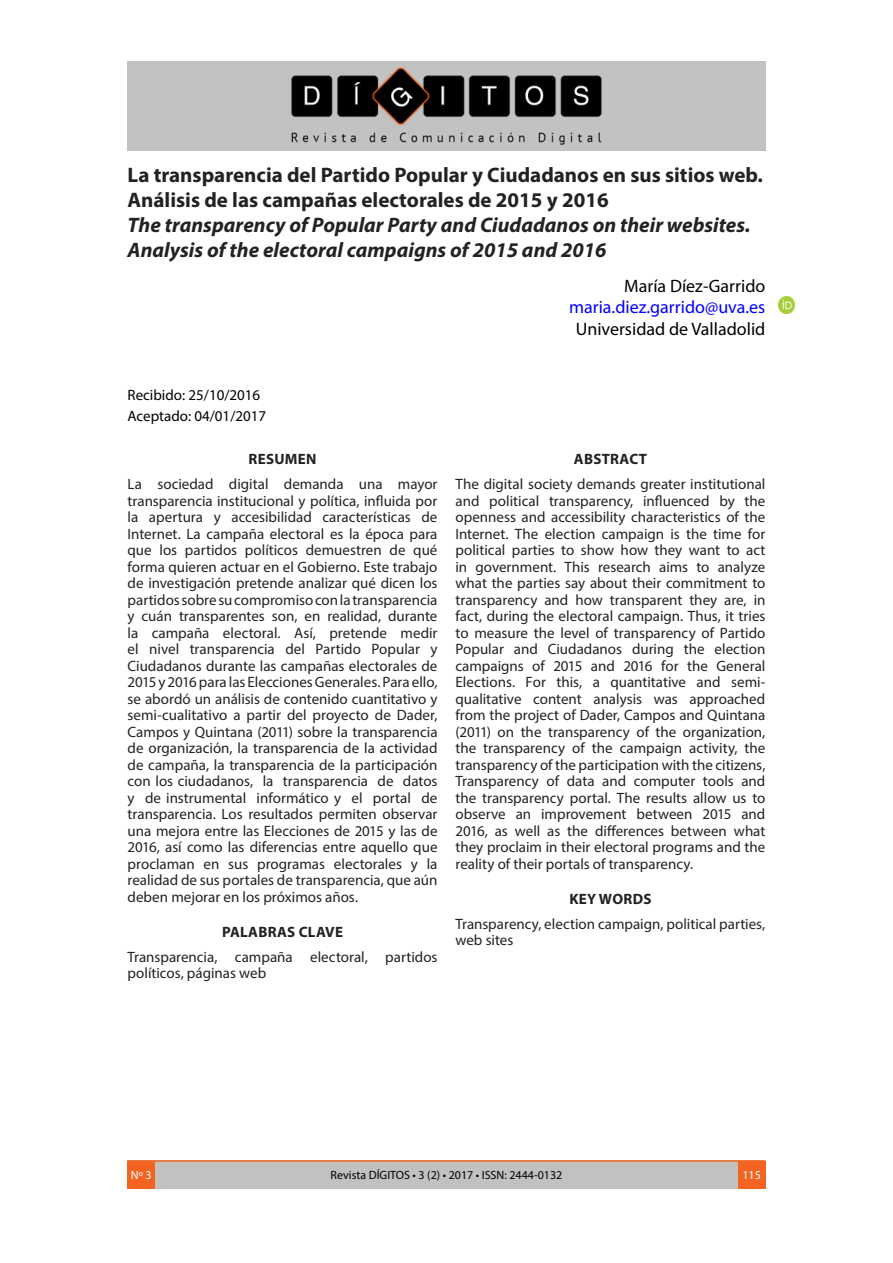
<style>
.page{position:relative;width:893px;height:1263px;background:#fff}
.page>*{position:absolute;margin:0;border:0;box-sizing:border-box;transform-origin:0 0}
.t1{font:italic 700 21px/25.2px "Myriad Pro";color:#222}
.t2{font:700 21px/25.2px "Myriad Pro";color:#222}
.t3{font:18px "Myriad Pro";color:#000}
.t4{font:18px "Myriad Pro";color:#00f}
.t5{font:15px/16.5px "Myriad Pro";color:#222;text-align:justify}
.t6{font:15px/21.6px "Myriad Pro";color:#000}
.t7{font:700 15px "Myriad Pro";letter-spacing:.02em;color:#222}
.t8{font:12px "Myriad Pro";color:#000}
.t9{font:12px "Myriad Pro";color:#fff}
</style>
<div class="page">
<div style="left:128px;top:1160px;width:637px;height:29px;background:#c2c1c0"></div>
<hr style="left:128px;top:1160px;width:637px;height:2px;background:#f36420">
<img style="left:128px;top:62px;width:637px;height:89px">
<div style="left:738px;top:1161px;width:27px;height:27px;background:#f36420"></div>
<div style="left:128px;top:1161px;width:27px;height:27px;background:#f36420"></div>
<img style="left:778px;top:297px;width:17px;height:17px">
<h1 class="t2" style="left:128px;top:162px;width:637px">La transparencia del Partido Popular y Ciudadanos en sus sitios web.<br>Análisis de las campañas electorales de 2015 y 2016</h1>
<h1 class="t1" style="left:128px;top:214px;width:624px">The transparency of Popular Party and Ciudadanos on their websites.<br>Analysis of the electoral campaigns of 2015 and 2016</h1>
<p class="t3" style="left:624px;top:277px;width:143px">María Díez-Garrido</p>
<p class="t4" style="left:569px;top:298px;width:198px">maria.diez.garrido@uva.es</p>
<p class="t3" style="left:576px;top:320px;width:191px">Universidad de Valladolid</p>
<p class="t6" style="left:128px;top:384px;width:140px">Recibido: 25/10/2016<br>Aceptado: 04/01/2017</p>
<p class="t7" style="left:248px;top:452px;width:70px">RESUMEN</p>
<p class="t5" style="left:128px;top:477px;width:311px">La sociedad digital demanda una mayor transparencia institucional y política, influida por la apertura y accesibilidad características de Internet. La campaña electoral es la época para que los partidos políticos demuestren de qué forma quieren actuar en el Gobierno. Este trabajo de investigación pretende analizar qué dicen los partidos sobre su compromiso con la transparencia y cuán transparentes son, en realidad, durante la campaña electoral. Así, pretende medir el nivel transparencia del Partido Popular y Ciudadanos durante las campañas electorales de 2015 y 2016 para las Elecciones Generales. Para ello, se abordó un análisis de contenido cuantitativo y semi-cualitativo a partir del proyecto de Dader, Campos y Quintana (2011) sobre la transparencia de organización, la transparencia de la actividad de campaña, la transparencia de la participación con los ciudadanos, la transparencia de datos y de instrumental informático y el portal de transparencia. Los resultados permiten observar una mejora entre las Elecciones de 2015 y las de 2016, así como las diferencias entre aquello que proclaman en sus programas electorales y la realidad de sus portales de transparencia, que aún deben mejorar en los próximos años.</p>
<p class="t7" style="left:222px;top:924px;width:123px">PALABRAS CLAVE</p>
<p class="t5" style="left:128px;top:949px;width:311px">Transparencia, campaña electoral, partidos políticos, páginas web</p>
<p class="t7" style="left:574px;top:452px;width:75px">ABSTRACT</p>
<p class="t5" style="left:455px;top:477px;width:311px">The digital society demands greater institutional and political transparency, influenced by the openness and accessibility characteristics of the Internet. The election campaign is the time for political parties to show how they want to act in government. This research aims to analyze what the parties say about their commitment to transparency and how transparent they are, in fact, during the electoral campaign. Thus, it tries to measure the level of transparency of Partido Popular and Ciudadanos during the election campaigns of 2015 and 2016 for the General Elections. For this, a quantitative and semi&shy;qualitative content analysis was approached from the project of Dader, Campos and Quintana (2011) on the transparency of the organization, the transparency of the campaign activity, the transparency of the participation with the citizens, Transparency of data and computer tools and the transparency portal. The results allow us to observe an improvement between 2015 and 2016, as well as the differences between what they proclaim in their electoral programs and the reality of their portals of transparency.</p>
<p class="t7" style="left:569px;top:891px;width:84px">KEY WORDS</p>
<p class="t5" style="left:455px;top:916px;width:311px">Transparency, election campaign, political parties, web sites</p>
<p class="t9" style="left:131px;top:1168px;width:22px">Nº 3</p>
<p class="t8" style="left:331px;top:1169px;width:233px">Revista DÍGITOS • 3 (2) • 2017 • ISSN: 2444-0132</p>
<p class="t9" style="left:742px;top:1169px;width:20px">115</p>
</div>
